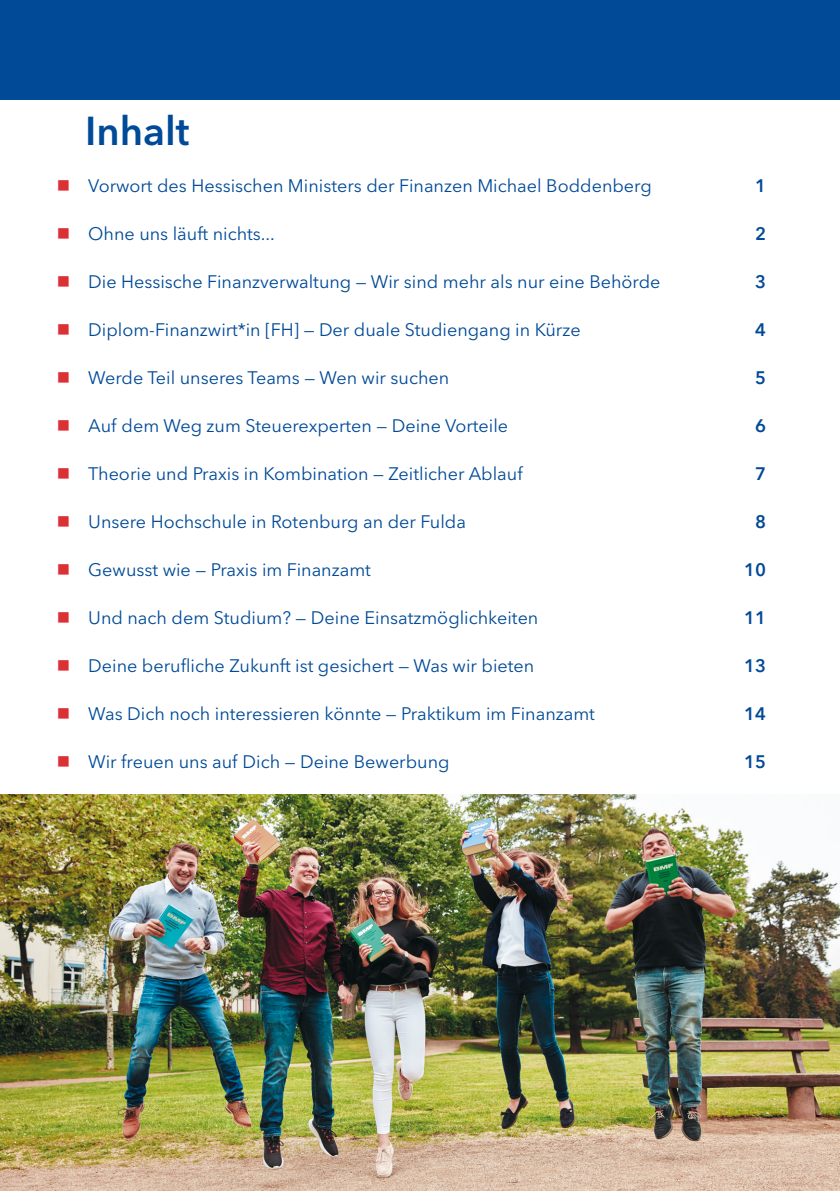
<style>
.page{position:relative;width:840px;height:1191px;background:#fff}
.page>*{position:absolute;margin:0;border:0;box-sizing:border-box;transform-origin:0 0}
.t1{font:600 40px "Avenir Next LT Pro";color:#004a97}
.t2{font:18px "Avenir Next LT Pro";color:#004a97}
.t3{font:600 18px "Avenir Next LT Pro";color:#004a97}
.s1{color:#dc3035}
</style>
<div class="page">
<div style="left:0;top:0;width:839px;height:99px;background:#004a97"></div>
<img style="left:0;top:794px;width:839px;height:397px">
<h1 class="t1" style="left:85px;top:107px;width:106px">Inhalt</h1>
<p class="t2" style="left:57px;top:175px;width:596px"><span class="s1">■</span> Vorwort des Hessischen Ministers der Finanzen Michael Boddenberg</p>
<p class="t3" style="left:754px;top:175px;width:12px">1</p>
<p class="t2" style="left:57px;top:223px;width:219px"><span class="s1">■</span> Ohne uns läuft nichts...</p>
<p class="t3" style="left:754px;top:223px;width:12px">2</p>
<p class="t2" style="left:57px;top:271px;width:605px"><span class="s1">■</span> Die Hessische Finanzverwaltung — Wir sind mehr als nur eine Behörde</p>
<p class="t3" style="left:754px;top:271px;width:12px">3</p>
<p class="t2" style="left:57px;top:319px;width:525px"><span class="s1">■</span> Diplom-Finanzwirt*in [FH] — Der duale Studiengang in Kürze</p>
<p class="t3" style="left:754px;top:319px;width:12px">4</p>
<p class="t2" style="left:57px;top:367px;width:394px"><span class="s1">■</span> Werde Teil unseres Teams — Wen wir suchen</p>
<p class="t3" style="left:754px;top:367px;width:12px">5</p>
<p class="t2" style="left:57px;top:415px;width:453px"><span class="s1">■</span> Auf dem Weg zum Steuerexperten — Deine Vorteile</p>
<p class="t3" style="left:754px;top:415px;width:12px">6</p>
<p class="t2" style="left:57px;top:463px;width:467px"><span class="s1">■</span> Theorie und Praxis in Kombination — Zeitlicher Ablauf</p>
<p class="t3" style="left:754px;top:463px;width:12px">7</p>
<p class="t2" style="left:57px;top:511px;width:410px"><span class="s1">■</span> Unsere Hochschule in Rotenburg an der Fulda</p>
<p class="t3" style="left:754px;top:511px;width:12px">8</p>
<p class="t2" style="left:57px;top:559px;width:315px"><span class="s1">■</span> Gewusst wie — Praxis im Finanzamt</p>
<p class="t3" style="left:743px;top:559px;width:23px">10</p>
<p class="t2" style="left:57px;top:607px;width:483px"><span class="s1">■</span> Und nach dem Studium? — Deine Einsatzmöglichkeiten</p>
<p class="t3" style="left:743px;top:607px;width:23px">11</p>
<p class="t2" style="left:57px;top:655px;width:479px"><span class="s1">■</span> Deine berufliche Zukunft ist gesichert — Was wir bieten</p>
<p class="t3" style="left:743px;top:655px;width:23px">13</p>
<p class="t2" style="left:57px;top:703px;width:539px"><span class="s1">■</span> Was Dich noch interessieren könnte — Praktikum im Finanzamt</p>
<p class="t3" style="left:743px;top:703px;width:23px">14</p>
<p class="t2" style="left:57px;top:751px;width:394px"><span class="s1">■</span> Wir freuen uns auf Dich — Deine Bewerbung</p>
<p class="t3" style="left:743px;top:751px;width:23px">15</p>
</div>
